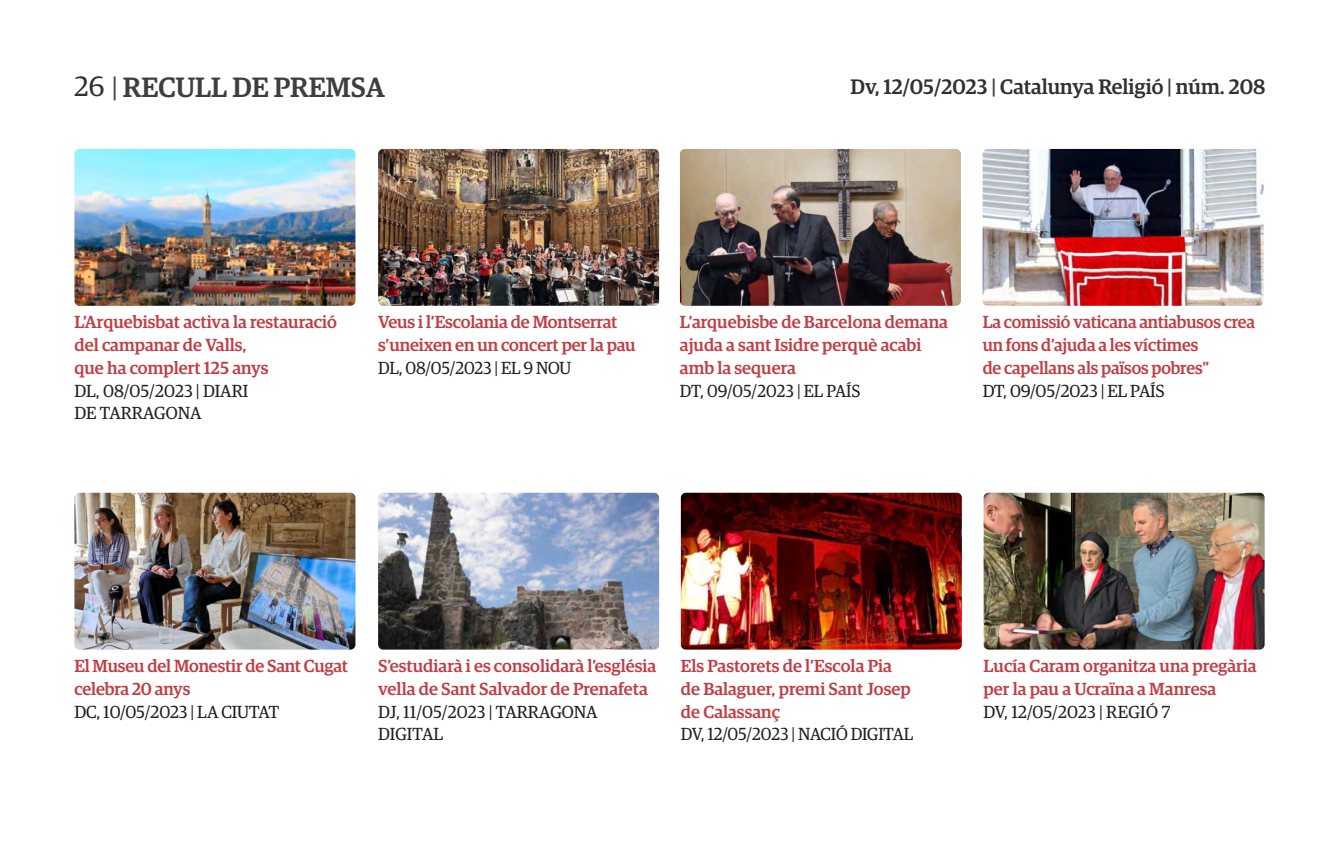
<style>
.page{position:relative;width:1340px;height:844px;background:#fff}
.page>*{position:absolute;margin:0;border:0;box-sizing:border-box;transform-origin:0 0}
.t1{font:500 28px "Guardian Egyp";color:#3e3e3f}
.t2{font:500 21px "Guardian Egyp";color:#312f30}
.Sin_espaciado{font:500 17.5px/22.8px "Guardian Egyp";color:#c03e45}
.Sin_espaciado-2{font:17.5px/22.8px "Guardian Egyp";letter-spacing:-.005em;color:#231f20}
.s1{font-weight:400;color:#312f30}
.s2{font-weight:400}
.s3{color:#3e3e3f}
</style>
<div class="page">
<img style="left:983px;top:492px;width:281px;height:157px">
<img style="left:680px;top:149px;width:281px;height:157px">
<img style="left:74px;top:492px;width:281px;height:157px">
<img style="left:681px;top:492px;width:280px;height:157px">
<img style="left:74px;top:149px;width:281px;height:157px">
<img style="left:378px;top:492px;width:281px;height:157px">
<img style="left:378px;top:149px;width:281px;height:157px">
<img style="left:982px;top:149px;width:281px;height:157px">
<h1 class="t1" style="left:74px;top:67px;width:312px"><span class="s1">26</span> <span class="s2">|</span> RECULL DE PREMSA</h1>
<p class="t2" style="left:850px;top:71px;width:416px">Dv, 12/05/2023 <span class="s3">|</span> Catalunya Religió <span class="s3">|</span> núm. 208</p>
<p class="Sin_espaciado" style="left:74px;top:309px;width:264px">L’Arquebisbat activa la restauració del campanar de Valls,</p>
<p class="Sin_espaciado" style="left:74px;top:355px;width:196px">que ha complert 125 anys</p>
<p class="Sin_espaciado-2" style="left:74px;top:378px;width:175px">DL, 08/05/2023 | DIARI</p>
<p class="Sin_espaciado-2" style="left:74px;top:400px;width:129px">DE TARRAGONA</p>
<p class="Sin_espaciado" style="left:378px;top:309px;width:259px">Veus i l’Escolania de Montserrat s’uneixen en un concert per la pau</p>
<p class="Sin_espaciado-2" style="left:378px;top:355px;width:194px">DL, 08/05/2023 | EL 9 NOU</p>
<p class="Sin_espaciado" style="left:680px;top:309px;width:269px">L’arquebisbe de Barcelona demana ajuda a sant Isidre perquè acabi</p>
<p class="Sin_espaciado" style="left:680px;top:355px;width:117px">amb la sequera</p>
<p class="Sin_espaciado-2" style="left:680px;top:378px;width:182px">DT, 09/05/2023 | EL PAÍS</p>
<p class="Sin_espaciado" style="left:982px;top:309px;width:274px">La comissió vaticana antiabusos crea un fons d’ajuda a les víctimes</p>
<p class="Sin_espaciado" style="left:982px;top:355px;width:228px">de capellans als països pobres”</p>
<p class="Sin_espaciado-2" style="left:982px;top:378px;width:183px">DT, 09/05/2023 | EL PAÍS</p>
<p class="Sin_espaciado" style="left:74px;top:653px;width:275px">El Museu del Monestir de Sant Cugat celebra 20 anys</p>
<p class="Sin_espaciado-2" style="left:74px;top:698px;width:206px">DC, 10/05/2023 | LA CIUTAT</p>
<p class="Sin_espaciado" style="left:378px;top:653px;width:280px">S’estudiarà i es consolidarà l’església vella de Sant Salvador de Prenafeta</p>
<p class="Sin_espaciado-2" style="left:378px;top:698px;width:221px">DJ, 11/05/2023 | TARRAGONA<br>DIGITAL</p>
<p class="Sin_espaciado" style="left:681px;top:653px;width:213px">Els Pastorets de l’Escola Pia</p>
<p class="Sin_espaciado" style="left:681px;top:675px;width:231px">de Balaguer, premi Sant Josep</p>
<p class="Sin_espaciado" style="left:681px;top:698px;width:101px">de Calassanç</p>
<p class="Sin_espaciado-2" style="left:681px;top:721px;width:234px">DV, 12/05/2023 | NACIÓ DIGITAL</p>
<p class="Sin_espaciado" style="left:983px;top:653px;width:274px">Lucía Caram organitza una pregària per la pau a Ucraïna a Manresa</p>
<p class="Sin_espaciado-2" style="left:983px;top:698px;width:188px">DV, 12/05/2023 | REGIÓ 7</p>
</div>
